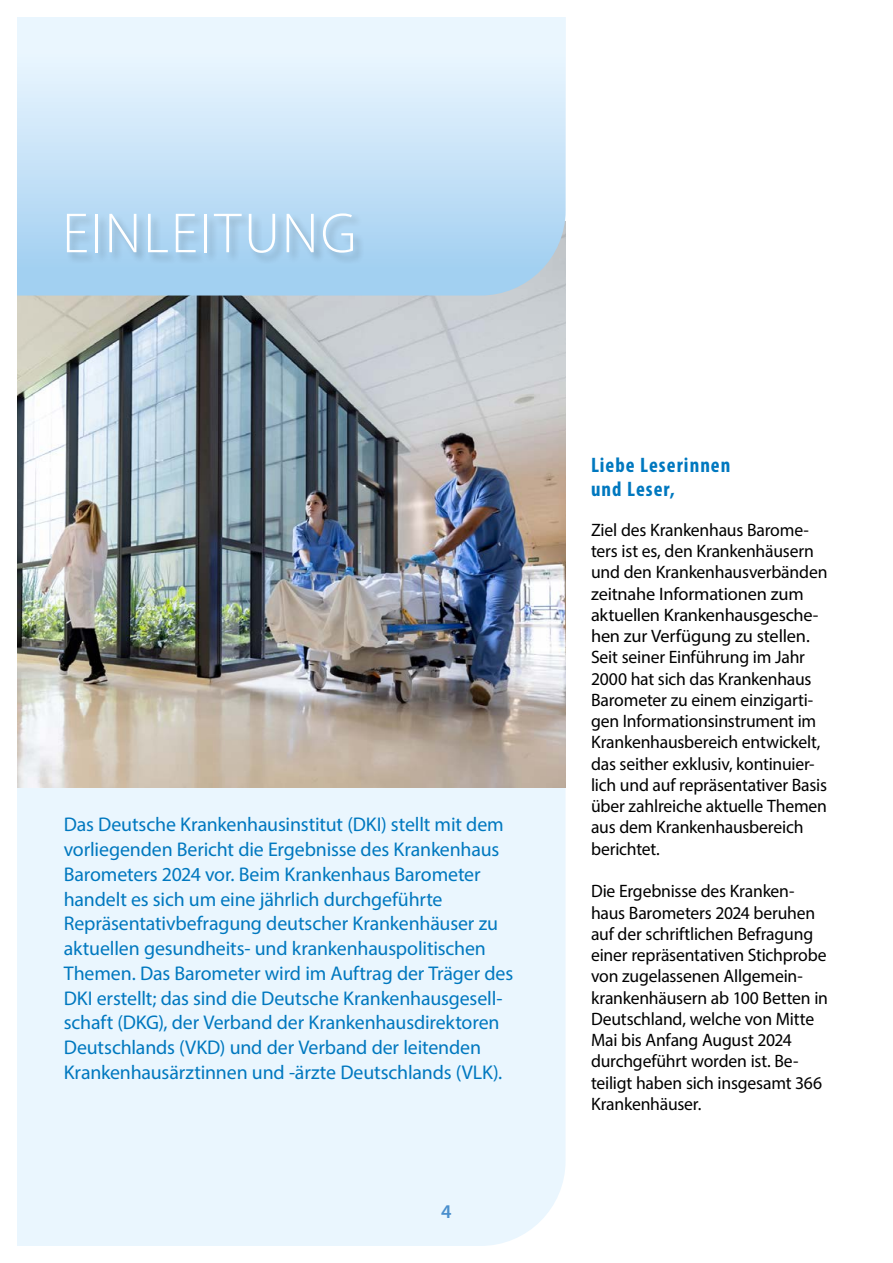
<style>
.page{position:relative;width:893px;height:1263px;background:#fff}
.page>*{position:absolute;margin:0;border:0;box-sizing:border-box;transform-origin:0 0}
.Head_H1{font:300 57px "Myriad Pro";letter-spacing:.04em;color:#fff}
.Head_H2{font:700 condensed 21px/24px "Myriad Pro";letter-spacing:.05em;color:#0078bf}
.Vorlauftext{font:19.95px/24.8px "Myriad Pro";letter-spacing:-.005em;color:#0078bf}
.Pagina{font:600 19.5px "Myriad Pro";color:#4a8fcd}
.t1{font:18px/21.3px "Myriad Pro";letter-spacing:-.01em;color:#000}
</style>
<div class="page">
<div style="left:17px;top:788px;width:549px;height:458px;background:#eaf6fe"></div>
<img style="left:17px;top:296px;width:549px;height:492px">
<svg style="left:17px;top:17px;width:549px;height:279px;background:#cbe5f7"></svg>
<div style="left:67px;top:213px;width:298px;height:52px;background:#000;opacity:.2"></div>
<p class="Head_H1" style="left:62px;top:199px;width:296px">EINLEITUNG</p>
<p class="Vorlauftext" style="left:64px;top:812px;width:451px">Das Deutsche Krankenhausinstitut (DKI) stellt mit dem vorliegenden Bericht die Ergebnisse des Krankenhaus Barometers 2024 vor. Beim Krankenhaus Barometer handelt es sich um eine jährlich durchgeführte Repräsentativbefragung deutscher Krankenhäuser zu aktuellen gesundheits- und krankenhauspolitischen Themen. Das Barometer wird im Auftrag der Träger des DKI erstellt; das sind die Deutsche Krankenhausgesell&shy;schaft (DKG), der Verband der Krankenhausdirektoren Deutschlands (VKD) und der Verband der leitenden Krankenhausärztinnen und -ärzte Deutschlands (VLK).</p>
<p class="Pagina" style="left:441px;top:1199px;width:12px">4</p>
<p class="Head_H2" style="left:591px;top:453px;width:141px">Liebe Leserinnen und Leser,</p>
<p class="t1" style="left:591px;top:519px;width:238px">Ziel des Krankenhaus Barome&shy;ters ist es, den Krankenhäusern und den Krankenhausverbänden zeitnahe Informationen zum aktuellen Krankenhausgesche&shy;hen zur Verfügung zu stellen.<br>Seit seiner Einführung im Jahr<br>2000 hat sich das Krankenhaus<br>Barometer zu einem einzigarti&shy;gen Informationsinstrument im<br>Krankenhausbereich entwickelt, das seither exklusiv, kontinuier&shy;lich und auf repräsentativer Basis über zahlreiche aktuelle Themen aus dem Krankenhausbereich berichtet.</p>
<p class="t1" style="left:591px;top:880px;width:238px">Die Ergebnisse des Kranken&shy;haus Barometers 2024 beruhen auf der schriftlichen Befragung einer repräsentativen Stichprobe von zugelassenen Allgemein&shy;krankenhäusern ab 100 Betten in<br>Deutschland, welche von Mitte<br>Mai bis Anfang August 2024 durchgeführt worden ist. Be&shy;teiligt haben sich insgesamt 366<br>Krankenhäuser.</p>
</div>
